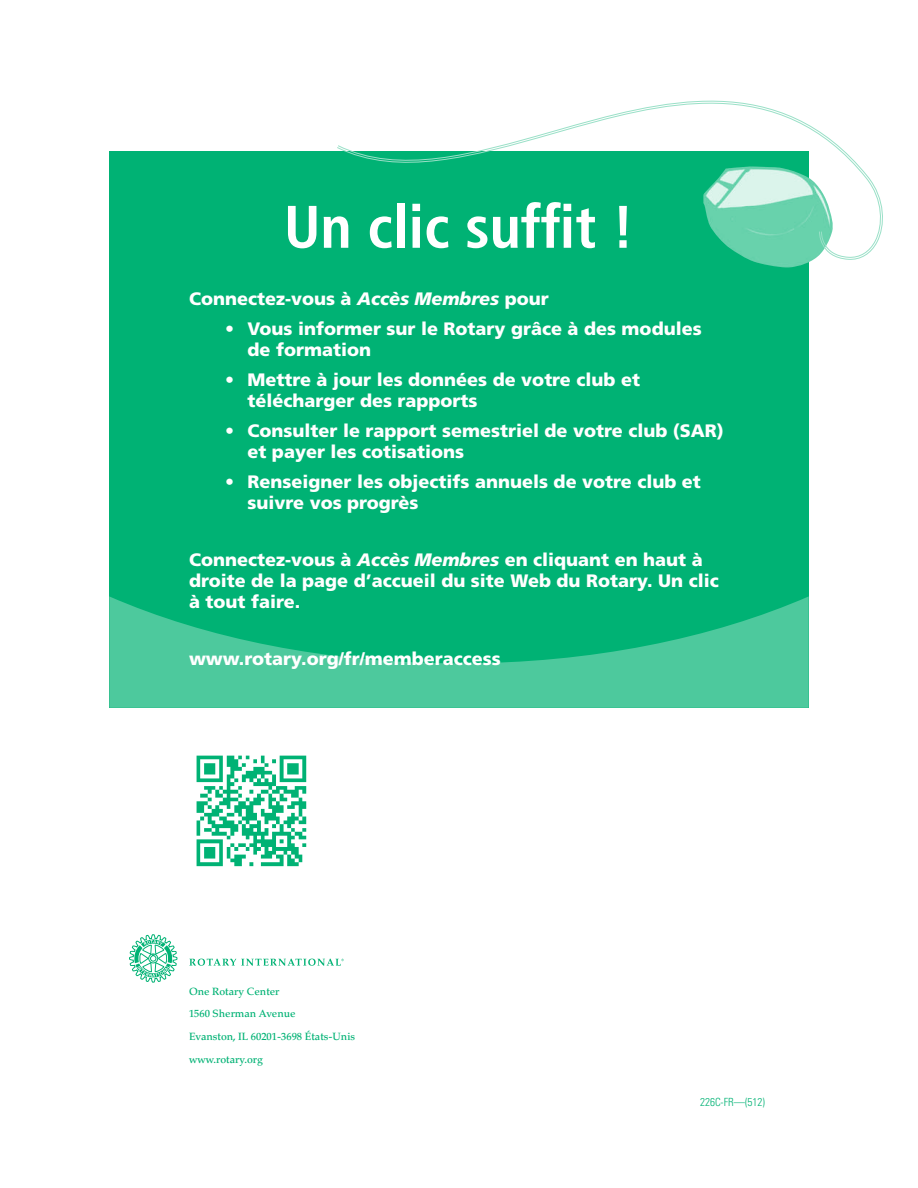
<style>
.page{position:relative;width:918px;height:1188px;background:#fff}
.page>*{position:absolute;margin:0;border:0;box-sizing:border-box;transform-origin:0 0}
.t1{font:700 condensed 60px "Frutiger LT Std";color:#fff}
.t2{font:900 18px/21px "Frutiger LT Std";color:#fff}
.t3{font:300 condensed 11.25px "Univers LT Std";color:#00b274}
.t4{font:500 10.5px/22.5px "Palatino LT Std";color:#00b274}
.s1{font-style:italic}
</style>
<div class="page">
<div style="left:109px;top:151px;width:700px;height:557px;background:#00b274"></div>
<svg style="left:109px;top:596px;width:700px;height:112px;fill:#4dc99d"></svg>
<svg style="left:189px;top:959px;width:155px;height:7px"></svg>
<svg style="left:129px;top:934px;width:49px;height:48px"></svg>
<img style="left:753px;top:261px;width:58px;height:6px">
<svg style="left:337px;top:100px;width:546px;height:161px"></svg>
<img style="left:196px;top:755px;width:111px;height:112px">
<h1 class="t1" style="left:284px;top:191px;width:352px">Un clic suffit !</h1>
<p class="t2" style="left:189px;top:288px;width:361px">Connectez-vous à <span class="s1">Accès Membres</span> pour</p>
<p class="t2" style="left:248px;top:318px;width:456px;text-indent:-22px">• Vous informer sur le Rotary grâce à des modules de formation</p>
<p class="t2" style="left:248px;top:369px;width:394px;text-indent:-22px">• Mettre à jour les données de votre club et télécharger des rapports</p>
<p class="t2" style="left:248px;top:420px;width:478px;text-indent:-22px">• Consulter le rapport semestriel de votre club (SAR) et payer les cotisations</p>
<p class="t2" style="left:248px;top:471px;width:455px;text-indent:-22px">• Renseigner les objectifs annuels de votre club et suivre vos progrès</p>
<p class="t2" style="left:189px;top:549px;width:531px">Connectez-vous à <span class="s1">Accès Membres</span> en cliquant en haut à droite de la page d’accueil du site Web du Rotary. Un clic à tout faire.</p>
<p class="t2" style="left:189px;top:648px;width:313px">www.rotary.org/fr/memberaccess</p>
<p class="t4" style="left:189px;top:980px;width:168px">One Rotary Center<br>1560 Sherman Avenue<br>Evanston, IL 60201-3698 États-Unis www.rotary.org</p>
<p class="t3" style="left:700px;top:1095px;width:66px">226C-FR—(512)</p>
</div>
